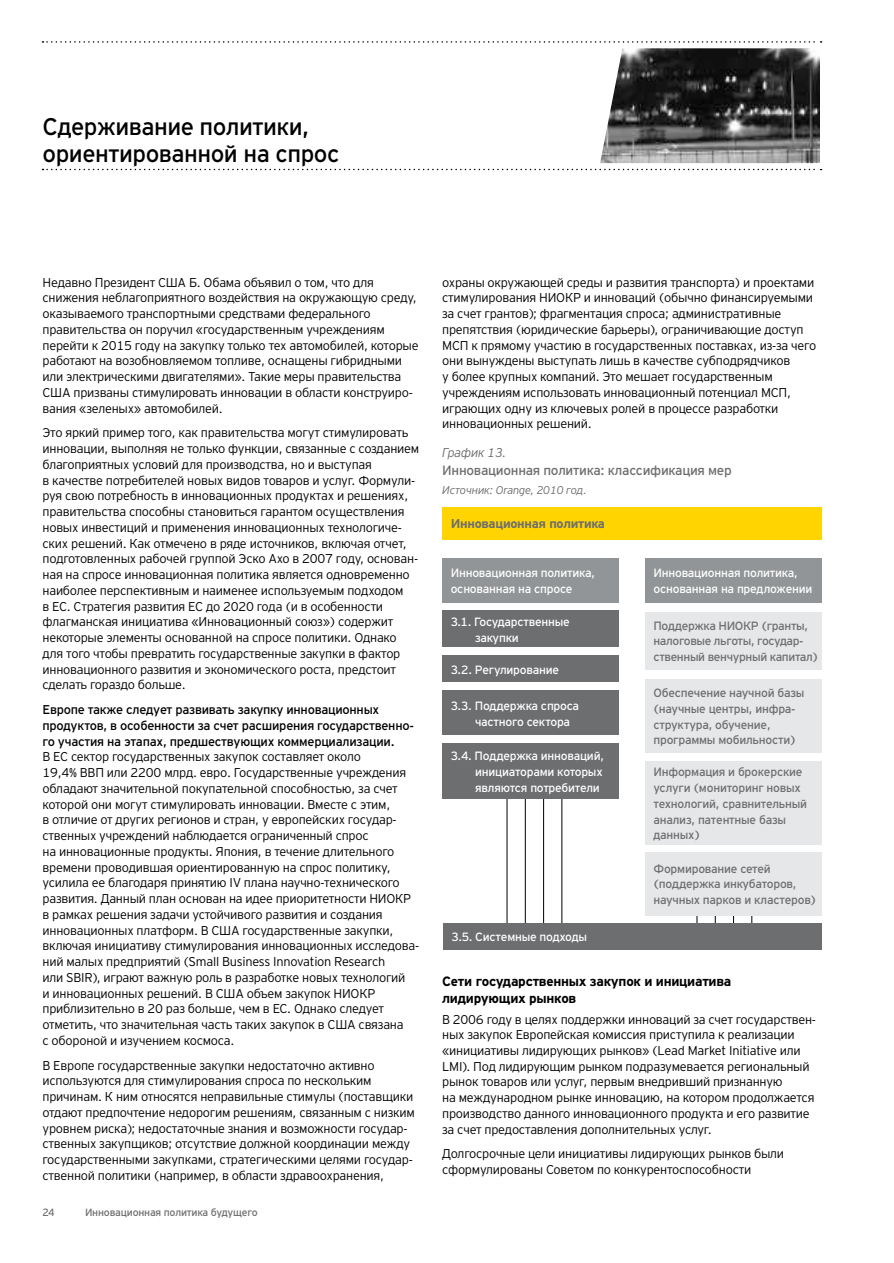
<style>
.page{position:relative;width:894px;height:1263px;background:#fff}
.page>*{position:absolute;margin:0;border:0;box-sizing:border-box;transform-origin:0 0}
.t1{font:24px/27px "EY Interstate";letter-spacing:-.02em;color:#000}
.t2{font:700 13.5px/18px "EY Interstate";letter-spacing:-.02em;color:#000}
.t3{font:13.5px "EY Interstate";letter-spacing:-.02em;color:#6d6e70}
.t4{font:300 12.75px/15.8px "EY Interstate";letter-spacing:-.02em;color:#000}
.t5{font:12.75px/15.8px "EY Interstate";letter-spacing:-.02em;color:#000}
.t6{font:700 12.75px "EY Interstate";letter-spacing:-.02em;color:#6d6e70}
.t7{font:italic 300 12.75px "EY Interstate";letter-spacing:-.02em;color:#6d6e70}
.t8{font:12px/15.8px "EY Interstate";letter-spacing:-.02em;color:#6d6e70}
.t9{font:12px/15.8px "EY Interstate";letter-spacing:-.02em;color:#fff}
.t10{font:italic 300 11.25px "EY Interstate";letter-spacing:-.02em;color:#6d6e70}
.t11{font:10.5px "EY Interstate";letter-spacing:-.02em;color:#6d6e70}
</style>
<div class="page">
<svg style="left:43px;top:41px;width:779px;height:2px"></svg>
<svg style="left:43px;top:169px;width:779px;height:1px"></svg>
<img style="left:600px;top:48px;width:220px;height:115px">
<hr style="left:507px;top:783px;width:1px;height:142px;background:#000">
<hr style="left:525px;top:783px;width:1px;height:142px;background:#000">
<hr style="left:543px;top:783px;width:1px;height:142px;background:#000">
<hr style="left:562px;top:783px;width:1px;height:142px;background:#000">
<div style="left:442px;top:507px;width:380px;height:32px;background:#ffd400"></div>
<div style="left:442px;top:558px;width:177px;height:44px;background:#929597"></div>
<div style="left:645px;top:558px;width:177px;height:44px;background:#929597"></div>
<div style="left:645px;top:612px;width:177px;height:57px;background:#e6e7e8"></div>
<div style="left:645px;top:679px;width:177px;height:74px;background:#e6e7e8"></div>
<div style="left:645px;top:761px;width:177px;height:84px;background:#e6e7e8"></div>
<div style="left:645px;top:852px;width:177px;height:64px;background:#e6e7e8"></div>
<div style="left:442px;top:611px;width:177px;height:36px;background:#6d6e70"></div>
<div style="left:443px;top:923px;width:379px;height:26px;background:#6d6e70"></div>
<div style="left:442px;top:656px;width:177px;height:26px;background:#6d6e70"></div>
<div style="left:442px;top:691px;width:177px;height:44px;background:#6d6e70"></div>
<div style="left:442px;top:744px;width:177px;height:55px;background:#6d6e70"></div>
<h1 class="t1" style="left:43px;top:114px;width:299px">Сдерживание политики, ориентированной на спрос</h1>
<p class="t4" style="left:43px;top:275px;width:378px">Недавно Президент США Б. Обама объявил о том, что для снижения неблагоприятного воздействия на окружающую среду, оказываемого транспортными средствами федерального правительства он поручил «государственным учреждениям перейти к 2015 году на закупку только тех автомобилей, которые работают на возобновляемом топливе, оснащены гибридными или электрическими двигателями». Такие меры правительства США призваны стимулировать инновации в области конструиро&shy;вания «зеленых» автомобилей.</p>
<p class="t4" style="left:43px;top:425px;width:378px">Это яркий пример того, как правительства могут стимулировать инновации, выполняя не только функции, связанные с созданием благоприятных условий для производства, но и выступая<br>в качестве потребителей новых видов товаров и услуг. Формули&shy;руя свою потребность в инновационных продуктах и решениях, правительства способны становиться гарантом осуществления новых инвестиций и применения инновационных технологиче&shy;ских решений. Как отмечено в ряде источников, включая отчет, подготовленных рабочей группой Эско Ахо в 2007 году, основан&shy;ная на спросе инновационная политика является одновременно наиболее перспективным и наименее используемым подходом<br>в ЕС. Стратегия развития ЕС до 2020 года (и в особенности флагманская инициатива «Инновационный союз») содержит некоторые элементы основанной на спросе политики. Однако для того чтобы превратить государственные закупки в фактор инновационного развития и экономического роста, предстоит сделать гораздо больше.</p>
<p class="t5" style="left:43px;top:702px;width:373px">Европе также следует развивать закупку инновационных продуктов, в особенности за счет расширения государственно&shy;го участия на этапах, предшествующих коммерциализации.</p>
<p class="t4" style="left:43px;top:749px;width:378px">В ЕС сектор государственных закупок составляет около<br>19,4% ВВП или 2200 млрд. евро. Государственные учреждения обладают значительной покупательной способностью, за счет которой они могут стимулировать инновации. Вместе с этим,<br>в отличие от других регионов и стран, у европейских государ&shy;ственных учреждений наблюдается ограниченный спрос<br>на инновационные продукты. Япония, в течение длительного времени проводившая ориентированную на спрос политику, усилила ее благодаря принятию IV плана научно-технического развития. Данный план основан на идее приоритетности НИОКР в рамках решения задачи устойчивого развития и создания инновационных платформ. В США государственные закупки, включая инициативу стимулирования инновационных исследова&shy;ний малых предприятий (Small Business Innovation Research<br>или SBIR), играют важную роль в разработке новых технологий<br>и инновационных решений. В США объем закупок НИОКР приблизительно в 20 раз больше, чем в ЕС. Однако следует отметить, что значительная часть таких закупок в США связана<br>с обороной и изучением космоса.</p>
<p class="t4" style="left:43px;top:1057px;width:374px">В Европе государственные закупки недостаточно активно используются для стимулирования спроса по нескольким причинам. К ним относятся неправильные стимулы (поставщики отдают предпочтение недорогим решениям, связанным с низким уровнем риска); недостаточные знания и возможности государ&shy;ственных закупщиков; отсутствие должной координации между государственными закупками, стратегическими целями государ&shy;ственной политики (например, в области здравоохранения,</p>
<p class="t11" style="left:43px;top:1208px;width:14px">24</p>
<p class="t11" style="left:85px;top:1208px;width:174px">Инновационная политика будущего</p>
<p class="t4" style="left:442px;top:274px;width:376px">охраны окружающей среды и развития транспорта) и проектами стимулирования НИОКР и инноваций (обычно финансируемыми за счет грантов); фрагментация спроса; административные препятствия (юридические барьеры), ограничивающие доступ МСП к прямому участию в государственных поставках, из-за чего они вынуждены выступать лишь в качестве субподрядчиков<br>у более крупных компаний. Это мешает государственным учреждениям использовать инновационный потенциал МСП, играющих одну из ключевых ролей в процессе разработки инновационных решений.</p>
<p class="t7" style="left:442px;top:446px;width:66px">График 13.</p>
<p class="t3" style="left:442px;top:464px;width:291px">Инновационная политика: классификация мер</p>
<p class="t10" style="left:442px;top:485px;width:146px">Источник: Orange, 2010 год.</p>
<p class="t6" style="left:451px;top:518px;width:156px">Инновационная политика</p>
<p class="t9" style="left:451px;top:565px;width:146px">Инновационная политика, основанная на спросе</p>
<p class="t9" style="left:653px;top:565px;width:160px">Инновационная политика, основанная на предложении</p>
<p class="t8" style="left:653px;top:618px;width:166px">Поддержка НИОКР (гранты, налоговые льготы, государ&shy;ственный венчурный капитал)</p>
<p class="t8" style="left:653px;top:686px;width:153px">Обеспечение научной базы (научные центры, инфра&shy;структура, обучение, программы мобильности)</p>
<p class="t8" style="left:653px;top:765px;width:155px">Информация и брокерские услуги (мониторинг новых технологий, сравнительный анализ, патентные базы данных)</p>
<p class="t8" style="left:653px;top:861px;width:164px">Формирование сетей (поддержка инкубаторов, научных парков и кластеров)</p>
<p class="t9" style="left:475px;top:614px;width:96px;text-indent:-24px">3.1. Государственные закупки</p>
<p class="t9" style="left:451px;top:662px;width:110px">3.2. Регулирование</p>
<p class="t9" style="left:475px;top:698px;width:106px;text-indent:-24px">3.3. Поддержка спроса частного сектора</p>
<p class="t9" style="left:475px;top:749px;width:131px;text-align:justify;text-indent:-24px">3.4. Поддержка инноваций, инициаторами которых являются потребители</p>
<p class="t9" style="left:451px;top:929px;width:137px">3.5. Системные подходы</p>
<p class="t2" style="left:442px;top:972px;width:291px">Сети государственных закупок и инициатива лидирующих рынков</p>
<p class="t4" style="left:442px;top:1011px;width:375px">В 2006 году в целях поддержки инноваций за счет государствен&shy;ных закупок Европейская комиссия приступила к реализации «инициативы лидирующих рынков» (Lead Market Initiative или LMI). Под лидирующим рынком подразумевается региональный рынок товаров или услуг, первым внедривший признанную<br>на международном рынке инновацию, на котором продолжается производство данного инновационного продукта и его развитие за счет предоставления дополнительных услуг.</p>
<p class="t4" style="left:442px;top:1146px;width:343px">Долгосрочные цели инициативы лидирующих рынков были сформулированы Советом по конкурентоспособности</p>
</div>
